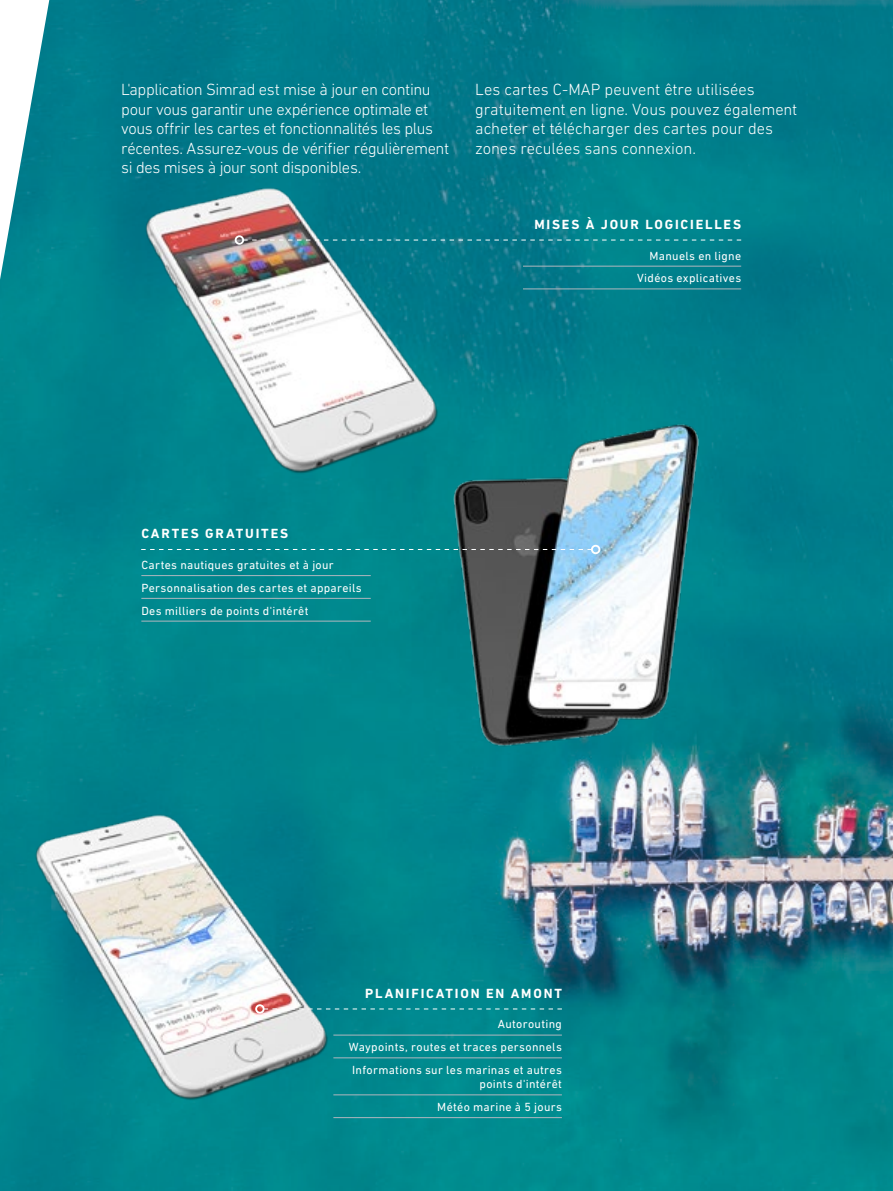
<style>
.page{position:relative;width:893px;height:1191px;background:#fff}
.page>*{position:absolute;margin:0;border:0;box-sizing:border-box;transform-origin:0 0}
.t1{font:300 16.5px/19.5px "DIN Next LT Pro";letter-spacing:-.015em;color:#fff}
.t2{font:700 13.5px "DIN Next LT Pro";letter-spacing:.135em;color:#fff}
.t3{font:12px/22.8px "DIN Next LT Pro";letter-spacing:.025em;color:#fff;text-align:right}
</style>
<div class="page">
<img style="left:0;top:0;width:893px;height:1191px">
<img style="left:40px;top:119px;width:540px;height:445px">
<img style="left:0;top:746px;width:470px;height:445px">
<svg style="left:244px;top:240px;width:497px;height:1px"></svg>
<div style="left:235px;top:235px;width:9px;height:10px;border:2px solid #fff;border-radius:50%"></div>
<svg style="left:265px;top:1008px;width:297px;height:1px"></svg>
<div style="left:255px;top:1004px;width:10px;height:9px;border:2px solid #fff;border-radius:50%"></div>
<img style="left:399px;top:415px;width:353px;height:342px">
<svg style="left:141px;top:549px;width:450px;height:1px"></svg>
<div style="left:591px;top:545px;width:9px;height:9px;border:2px solid #fff;border-radius:50%"></div>
<hr style="left:523px;top:266px;width:218px;height:1px;background:#b0b7be">
<hr style="left:523px;top:289px;width:218px;height:1px;background:#b0b7be">
<hr style="left:333px;top:1034px;width:229px;height:1px;background:#b0b7be">
<hr style="left:333px;top:1057px;width:229px;height:1px;background:#b0b7be">
<hr style="left:333px;top:1094px;width:229px;height:1px;background:#b0b7be">
<hr style="left:333px;top:1117px;width:229px;height:1px;background:#b0b7be">
<hr style="left:141px;top:575px;width:230px;height:1px;background:#b0b7be">
<hr style="left:141px;top:598px;width:230px;height:1px;background:#b0b7be">
<hr style="left:141px;top:621px;width:230px;height:1px;background:#b0b7be">
<p class="t1" style="left:121px;top:80px;width:329px">L'application Simrad est mise à jour en continu pour vous garantir une expérience optimale et vous offrir les cartes et fonctionnalités les plus récentes. Assurez-vous de vérifier régulièrement si des mises à jour sont disponibles.</p>
<p class="t1" style="left:475px;top:80px;width:324px">Les cartes C-MAP peuvent être utilisées gratuitement en ligne. Vous pouvez également acheter et télécharger des cartes pour des zones reculées sans connexion.</p>
<p class="t2" style="left:534px;top:216px;width:208px">MISES À JOUR LOGICIELLES</p>
<p class="t2" style="left:141px;top:525px;width:148px">CARTES GRATUITES</p>
<p class="t3" style="left:141px;top:553px;width:222px;text-align:left">Cartes nautiques gratuites et à jour<br>Personnalisation des cartes et appareils<br>Des milliers de points d'intérêt</p>
<p class="t3" style="left:637px;top:244px;width:106px">Manuels en ligne<br>Vidéos explicatives</p>
<p class="t2" style="left:365px;top:985px;width:198px">PLANIFICATION EN AMONT</p>
<p class="t3" style="left:349px;top:1012px;width:215px;text-align:justify;text-indent:149px">Autorouting Waypoints, routes et traces personnels Informations sur les marinas et autres</p>
<p class="t3" style="left:437px;top:1072px;width:126px">points d'intérêt<br>Météo marine à 5 jours</p>
</div>
